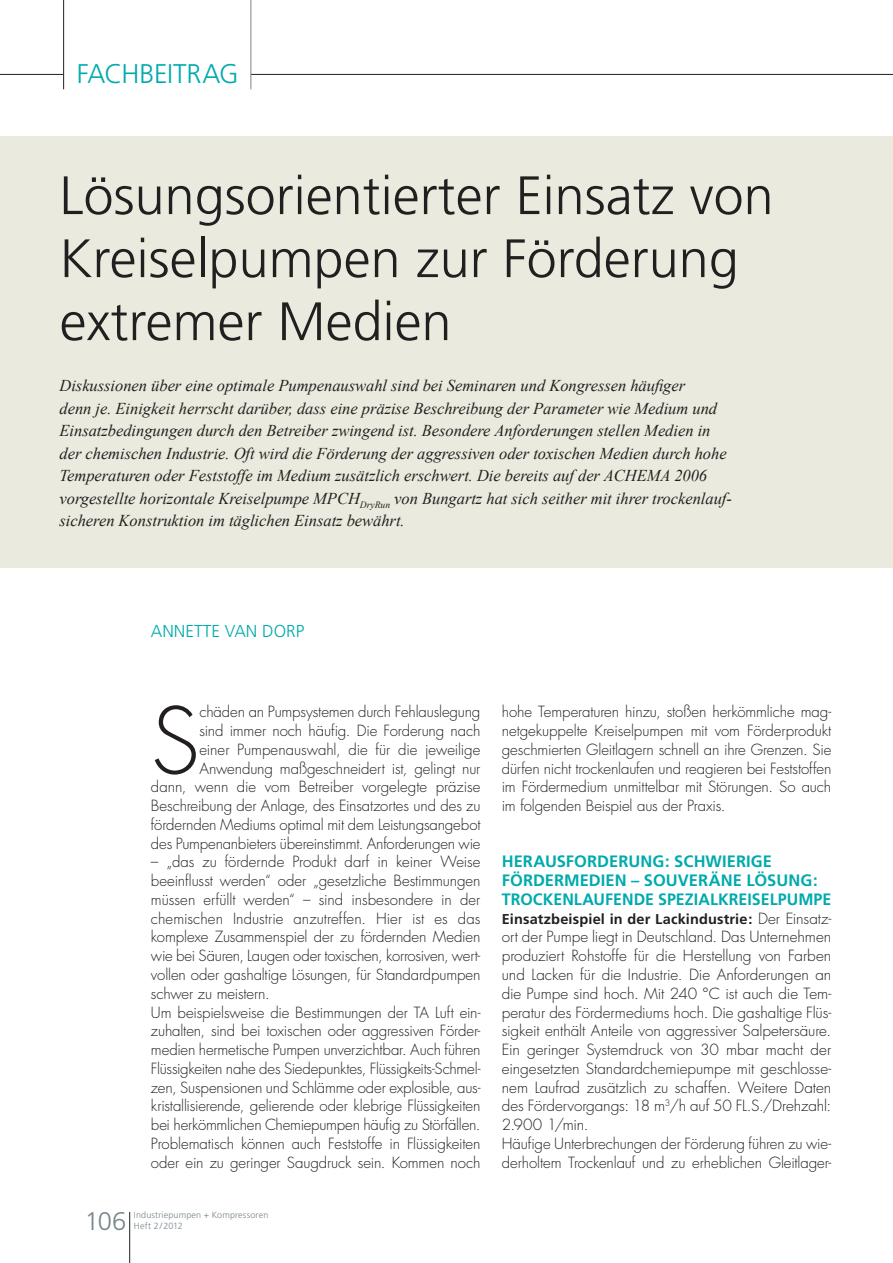
<style>
.page{position:relative;width:893px;height:1263px;background:#fff}
.page>*{position:absolute;margin:0;border:0;box-sizing:border-box;transform-origin:0 0}
.t1{font:300 89.55px "Futura Std";color:#231f20}
.t2{font:300 54px/63px "Frutiger LT Std";color:#231f20}
.t3{font:300 27px "Frutiger LT Std";letter-spacing:-.015em;color:#00aaad}
.t4{font:300 25.5px "Frutiger LT Std";color:#77858d}
.t5{font:300 17.25px "Frutiger";color:#00aaad}
.t6{font:italic 16.5px/22.5px "Times New Roman";color:#231f20}
.t7{font:700 16.5px/18.8px "Frutiger";color:#00aaad}
.t8{font:300 15px/18.8px "Futura Std";letter-spacing:-.005em;color:#231f20}
.t9{font:700 14.25px "Frutiger";letter-spacing:.01em;color:#231f20}
.t10{font:300 9px/10.8px "Frutiger LT Std";letter-spacing:.015em;color:#77858d}
.s1{font-family:"Futura Std";font-weight:300;font-size:15px}
</style>
<div class="page">
<hr style="left:0;top:74px;width:893px;height:1px;background:#231f20">
<hr style="left:129px;top:1212px;width:1px;height:51px;background:#231f20">
<div style="left:64px;top:0;width:187px;height:89px;background:#fff"></div>
<hr style="left:63px;top:0;width:1px;height:89px;background:#231f20">
<hr style="left:250px;top:0;width:1px;height:89px;background:#77858d">
<div style="left:0;top:136px;width:893px;height:431px;background:#ebeade"></div>
<h3 class="t3" style="left:77px;top:63px;width:163px">FACHBEITRAG</h3>
<h2 class="t2" style="left:60px;top:168px;width:716px">Lösungsorientierter Einsatz von<br>Kreiselpumpen zur Förderung extremer Medien</h2>
<p class="t6" style="left:60px;top:374px;width:674px">Diskussionen über eine optimale Pumpenauswahl sind bei Seminaren und Kongressen häufiger<br>denn je. Einigkeit herrscht darüber, dass eine präzise Beschreibung der Parameter wie Medium und Einsatzbedingungen durch den Betreiber zwingend ist. Besondere Anforderungen stellen Medien in der chemischen Industrie. Oft wird die Förderung der aggressiven oder toxischen Medien durch hohe Temperaturen oder Feststoffe im Medium zusätzlich erschwert. Die bereits auf der ACHEMA 2006 vorgestellte horizontale Kreiselpumpe MPCH<sub>DryRun</sub> von Bungartz hat sich seither mit ihrer trockenlauf&shy;sicheren Konstruktion im täglichen Einsatz bewährt.</p>
<p class="t5" style="left:151px;top:624px;width:155px">ANNETTE VAN DORP</p>
<p class="t8" style="left:151px;top:704px;width:331px;text-align:right">chäden an Pumpsystemen durch Fehlauslegung<br>sind immer noch häufig. Die Forderung nach<br>einer Pumpenauswahl, die für die jeweilige Anwendung maßgeschneidert ist, gelingt nur<br>dann, wenn die vom Betreiber vorgelegte präzise Beschreibung der Anlage, des Einsatzortes und des zu fördernden Mediums optimal mit dem Leistungsangebot des Pumpenanbieters übereinstimmt. Anforderungen wie</p>
<p class="t8" style="left:151px;top:854px;width:331px">– „das zu fördernde Produkt darf in keiner Weise beeinflusst werden“ oder „gesetzliche Bestimmungen müssen erfüllt werden“ – sind insbesondere in der chemischen Industrie anzutreffen. Hier ist es das komplexe Zusammenspiel der zu fördernden Medien wie bei Säuren, Laugen oder toxischen, korrosiven, wert&shy;vollen oder gashaltige Lösungen, für Standardpumpen schwer zu meistern.<br>Um beispielsweise die Bestimmungen der TA Luft ein&shy;zuhalten, sind bei toxischen oder aggressiven Förder&shy;medien hermetische Pumpen unverzichtbar. Auch führen Flüssigkeiten nahe des Siedepunktes, Flüssigkeits-Schmel&shy;zen, Suspensionen und Schlämme oder explosible, aus&shy;kristallisierende, gelierende oder klebrige Flüssigkeiten bei herkömmlichen Chemiepumpen häufig zu Störfällen.<br>Problematisch können auch Feststoffe in Flüssigkeiten oder ein zu geringer Saugdruck sein. Kommen noch</p>
<h1 class="t1" style="left:151px;top:699px;width:50px">S</h1>
<h3 class="t4" style="left:85px;top:1211px;width:43px">106</h3>
<p class="t10" style="left:134px;top:1210px;width:136px">Industriepumpen + Kompressoren<br>Heft 2 / 2012</p>
<p class="t8" style="left:502px;top:704px;width:331px;text-align:justify">hohe Temperaturen hinzu, stoßen herkömmliche mag&shy;netgekuppelte Kreiselpumpen mit vom Förderprodukt geschmierten Gleitlagern schnell an ihre Grenzen. Sie dürfen nicht trockenlaufen und reagieren bei Feststoffen im Fördermedium unmittelbar mit Störungen. So auch im folgenden Beispiel aus der Praxis.</p>
<p class="t7" style="left:502px;top:854px;width:331px">HERAUSFORDERUNG: SCHWIERIGE<br>FÖRDERMEDIEN – SOUVERÄNE LÖSUNG:<br>TROCKENLAUFENDE SPEZIALKREISELPUMPE</p>
<p class="t9" style="left:502px;top:913px;width:331px">Einsatzbeispiel in der Lackindustrie: <span class="s1">Der Einsatz-</span></p>
<p class="t8" style="left:502px;top:929px;width:331px">ort der Pumpe liegt in Deutschland. Das Unternehmen produziert Rohstoffe für die Herstellung von Farben und Lacken für die Industrie. Die Anforderungen an die Pumpe sind hoch. Mit 240 °C ist auch die Tem&shy;peratur des Fördermediums hoch. Die gashaltige Flüs&shy;sigkeit enthält Anteile von aggressiver Salpeter säure.<br>Ein geringer Systemdruck von 30 mbar macht der eingesetzten Standardchemiepumpe mit geschlosse&shy;nem Laufrad zusätzlich zu schaffen. Weitere Daten des Fördervorgangs: 18 m<sup>3</sup>/h auf 50 FL.S./Drehzahl:<br>2.900 1/min.<br>Häufige Unterbrechungen der Förderung führen zu wie&shy;derholtem Trockenlauf und zu erheblichen Gleitlager-</p>
</div>
